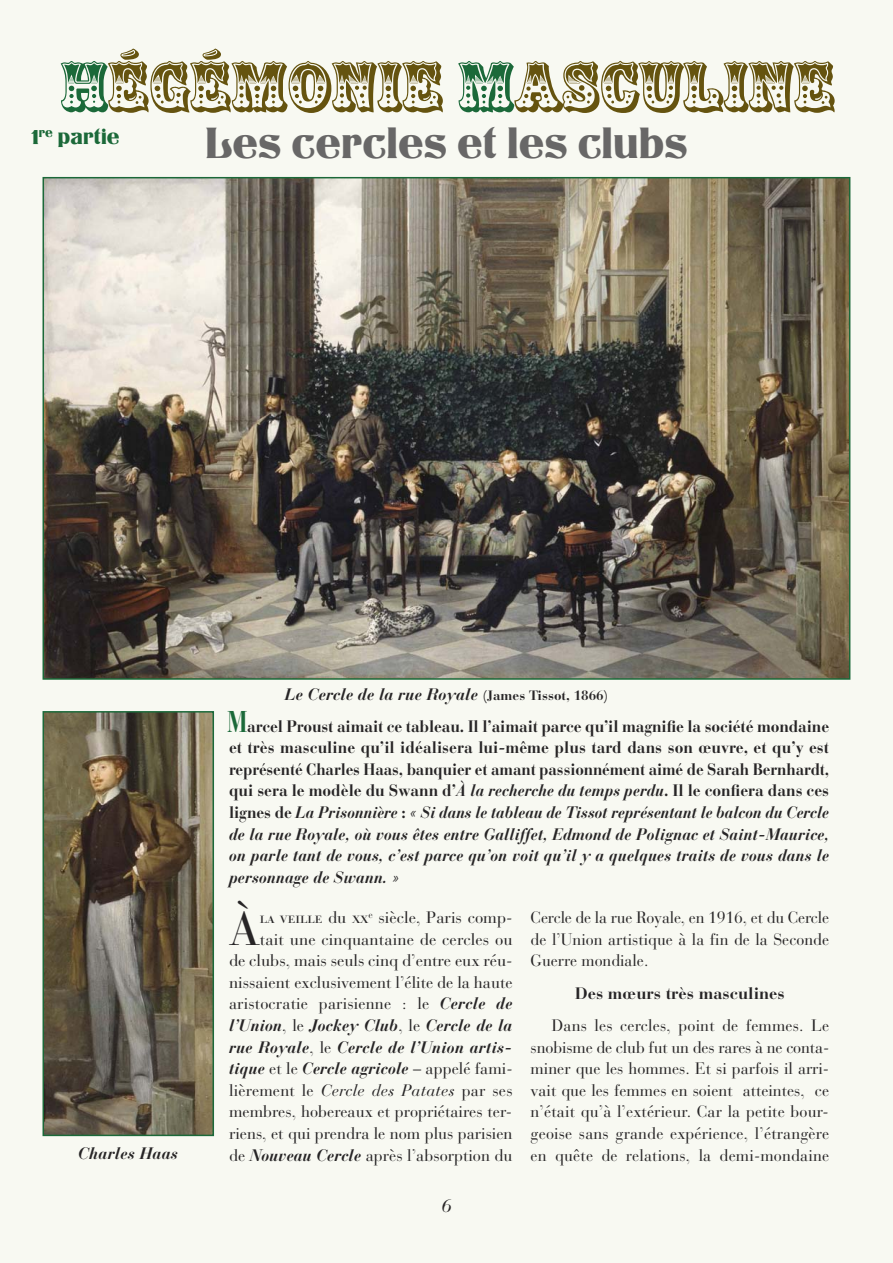
<style>
.page{position:relative;width:893px;height:1263px;background:#f8f9f2}
.page>*{position:absolute;margin:0;border:0;box-sizing:border-box;transform-origin:0 0}
.t1{font:69.45px "Zebrawood";color:#65530f}
.t2{font:47.25px "Bauer Bodoni";color:#272526}
.t3{font:45px "Titania";color:#686767}
.t4{font:700 29.85px "Bauer Bodoni";color:#1b6939;scale:.77 1}
.t5{font:22.5px "Titania";color:#1b6939}
.t6{font:italic 18px "Bauer Bodoni";color:#272526}
.t7{font:16.5px/21.6px "Bauer Bodoni";color:#272526;text-align:right}
.t8{font:700 16.5px/21.6px "Bauer Bodoni";color:#272526;text-align:justify;scale:.95 1}
.t9{font:16.5px/21.6px "Bauer Bodoni";color:#272526;text-align:justify;scale:.96 1}
.t10{font:italic 700 16.5px "Bauer Bodoni";color:#272526}
.t11{font:700 16.5px "Bauer Bodoni";color:#272526}
.s1{color:#1b6939}
.s2{font-style:normal;font-size:13.5px}
.s3{font-style:italic}
.s4{font-family:"Bauer Bodoni Roman SC"}
.s5{font-weight:700;font-style:italic}
</style>
<div class="page">
<img style="left:46px;top:180px;width:801px;height:497px">
<img style="left:46px;top:714px;width:165px;height:419px">
<div style="left:43px;top:711px;width:171px;height:425px;border:2px solid #1b6939"></div>
<h1 class="t1" style="left:59px;top:56px;width:776px"><span class="s1">H</span>ÉGÉMONIE <span class="s1">M</span>ASCULINE</h1>
<h3 class="t3" style="left:205px;top:127px;width:484px">Les cercles et les clubs</h3>
<h3 class="t5" style="left:31px;top:129px;width:90px">1<sup>re</sup> partie</h3>
<p class="t10" style="left:285px;top:688px;width:325px">Le Cercle de la rue Royale <span class="s2">(James Tissot, 1866)</span></p>
<p class="t10" style="left:78px;top:1147px;width:101px">Charles Haas</p>
<h3 class="t4" style="left:227px;top:710px;width:28px">M</h3>
<p class="t8" style="left:229px;top:717px;width:633px;text-indent:18px">arcel Proust aimait ce tableau. Il l’aimait parce qu’il magnifie la société mondaine et très masculine qu’il idéalisera lui-même plus tard dans son œuvre, et qu’y est représenté Charles Haas, banquier et amant passionnément aimé de Sarah Bernhardt, qui sera le modèle du Swann d’<span class="s3">À la recherche du temps perdu</span>. Il le confiera dans ces lignes de <span class="s3">La Prisonnière</span> : <span class="s3">« Si dans le tableau de Tissot représentant le balcon du Cercle de la rue Royale, où vous êtes entre Galliffet, Edmond de Polignac et Saint-Maurice, on parle tant de vous, c’est parce qu’on voit qu’il y a quelques traits de vous dans le personnage de Swann. »</span></p>
<h2 class="t2" style="left:229px;top:910px;width:33px">À</h2>
<p class="t7" style="left:229px;top:908px;width:285px"><span class="s4">la veille</span> du <span class="s4">xx</span><sup>e</sup> siècle, Paris comp-<br>tait une cinquantaine de cercles ou<br>de clubs, mais seuls cinq d’entre eux réu&shy;nissaient exclusivement l’élite de la haute aristocratie parisienne : le <span class="s5">Cercle de l’Union</span>, le <span class="s5">Jockey Club</span>, le <span class="s5">Cercle de la rue Royale</span>, le <span class="s5">Cercle de l’Union artis&shy;tique</span> et le <span class="s5">Cercle agricole</span> – appelé fami&shy;lièrement le <span class="s3">Cercle des Patates</span> par ses membres, hobereaux et propriétaires ter&shy;riens, et qui prendra le nom plus parisien de <span class="s5">Nouveau Cercle</span> après l’absorption du</p>
<p class="t9" style="left:531px;top:908px;width:313px">Cercle de la rue Royale, en 1916, et du Cercle de l’Union artistique à la fin de la Seconde Guerre mondiale.</p>
<p class="t11" style="left:575px;top:986px;width:211px">Des mœurs très masculines</p>
<p class="t7" style="left:531px;top:1016px;width:300px;text-align:justify;text-indent:21px">Dans les cercles, point de femmes. Le snobisme de club fut un des rares à ne conta&shy;miner que les hommes. Et si parfois il arri&shy;vait que les femmes en soient atteintes, ce n’était qu’à l’extérieur. Car la petite bour&shy;geoise sans grande expérience, l’étrangère en quête de relations, la demi-mondaine</p>
<p class="t6" style="left:441px;top:1199px;width:12px">6</p>
</div>
